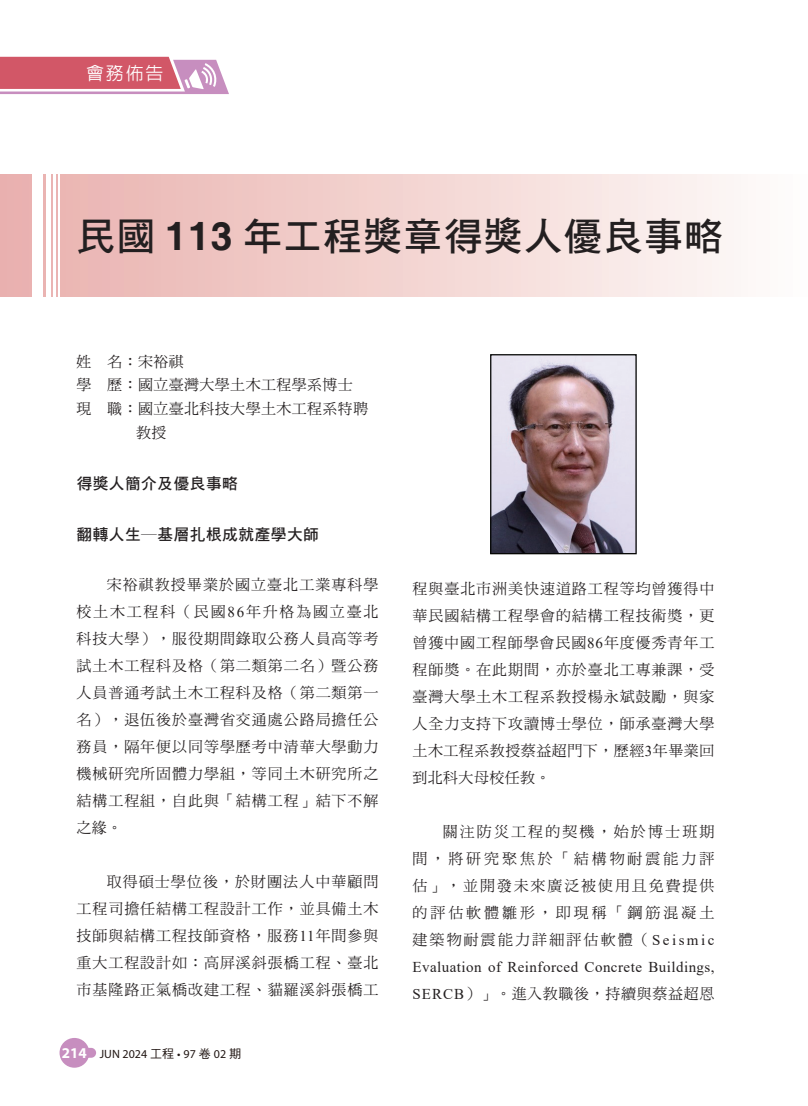
<style>
.page{position:relative;width:808px;height:1106px;background:#fff}
.page>*{position:absolute;margin:0;border:0;box-sizing:border-box;transform-origin:0 0}
.t1{font:39px "DF Hei Std W7";letter-spacing:.03em;color:#231f20}
.t2{font:500 18px "AR Hei B5";color:#fff}
.t3{font:15.75px "DF Hei Std W7";letter-spacing:.03em;color:#231f20}
.t4{font:15px/27px "DF Ming Std W5";letter-spacing:.06em;color:#231f20;text-align:justify}
.t5{font:15px "Times New Roman";letter-spacing:.03em;color:#231f20}
.t6{font:15px "DF Ming Std W5";letter-spacing:.025em;color:#231f20}
.t7{font:12px "Myriad Pro";color:#211613}
.s1{font-family:"Helvetica";font-weight:700}
.s2{font-family:"Times New Roman"}
.s3{font-weight:700;font-size:15px;color:#fff}
.s4{font-family:"DF Hei Std W5"}
</style>
<div class="page">
<svg style="left:0;top:57px;width:229px;height:37px;background:#d67a8e"></svg>
<div style="left:60px;top:1037px;width:29px;height:30px;background:#c78ebf;border-radius:50%"></div>
<div style="left:70px;top:1047px;width:26px;height:10px;background:#c78ebf;border-radius:5px"></div>
<div style="left:0;top:174px;width:808px;height:122px;background:linear-gradient(to right,#e9afac,#fefcfa)"></div>
<div style="left:32px;top:172px;width:10px;height:127px;background:#fff"></div>
<div style="left:46px;top:172px;width:5px;height:127px;background:#fff"></div>
<hr style="left:53px;top:172px;width:3px;height:127px;background:#fff">
<hr style="left:58px;top:172px;width:2px;height:127px;background:#fff">
<img style="left:492px;top:356px;width:143px;height:196px">
<div style="left:490px;top:354px;width:147px;height:200px;border:1px solid #040503"></div>
<p class="t2" style="left:86px;top:64px;width:79px">會務佈告</p>
<h1 class="t1" style="left:77px;top:214px;width:648px">民國 <span class="s1">113</span> 年工程獎章得獎人優良事略</h1>
<p class="t4" style="left:77px;top:347px;width:109px">姓　名：宋裕祺</p>
<p class="t6" style="left:77px;top:377px;width:278px">學　歷：國立臺灣大學土木工程學系博士</p>
<p class="t6" style="left:77px;top:400px;width:293px">現　職：國立臺北科技大學土木工程系特聘</p>
<p class="t4" style="left:136px;top:419px;width:32px">教授</p>
<p class="t3" style="left:77px;top:475px;width:163px">得獎人簡介及優良事略</p>
<p class="t3" style="left:77px;top:526px;width:244px">翻轉人生─基層扎根成就產學大師</p>
<p class="t4" style="left:77px;top:571px;width:303px;text-indent:30px">宋裕祺教授畢業於國立臺北工業專科學校土木工程科（民國<span class="s2">86</span>年升格為國立臺北科技大學），服役期間錄取公務人員高等考試土木工程科及格（第二類第二名）暨公務人員普通考試土木工程科及格（第二類第一名），退伍後於臺灣省交通處公路局擔任公務員，隔年便以同等學歷考中清華大學動力機械研究所固體力學組，等同土木研究所之結構工程組，自此與「結構工程」結下不解之緣。</p>
<p class="t4" style="left:77px;top:868px;width:303px;text-indent:30px">取得碩士學位後，於財團法人中華顧問工程司擔任結構工程設計工作，並具備土木技師與結構工程技師資格，服務<span class="s2">11</span>年間參與重大工程設計如：高屏溪斜張橋工程、臺北市基隆路正氣橋改建工程、貓羅溪斜張橋工</p>
<p class="t7" style="left:62px;top:1046px;width:181px"><span class="s3">214</span> JUN 2024 <span class="s4">工程</span> • 97 <span class="s4">卷</span> 02 <span class="s4">期</span></p>
<p class="t4" style="left:412px;top:575px;width:303px">程與臺北市洲美快速道路工程等均曾獲得中華民國結構工程學會的結構工程技術獎，更曾獲中國工程師學會民國<span class="s2">86</span>年度優秀青年工程師獎。在此期間，亦於臺北工專兼課，受臺灣大學土木工程系教授楊永斌鼓勵，與家人全力支持下攻讀博士學位，師承臺灣大學土木工程系教授蔡益超門下，歷經<span class="s2">3</span>年畢業回到北科大母校任教。</p>
<p class="t4" style="left:412px;top:818px;width:303px;text-indent:30px">關注防災工程的契機，始於博士班期間，將研究聚焦於「結構物耐震能力評估」，並開發未來廣泛被使用且免費提供的評估軟體雛形，即現稱「鋼筋混凝土建築物耐震能力詳細評估軟體（<span class="s2">Seismic</span></p>
<p class="t5" style="left:412px;top:956px;width:304px">Evaluation of Reinforced Concrete Buildings,</p>
<p class="t4" style="left:412px;top:980px;width:303px"><span class="s2">SERCB</span>）」。進入教職後，持續與蔡益超恩</p>
</div>
